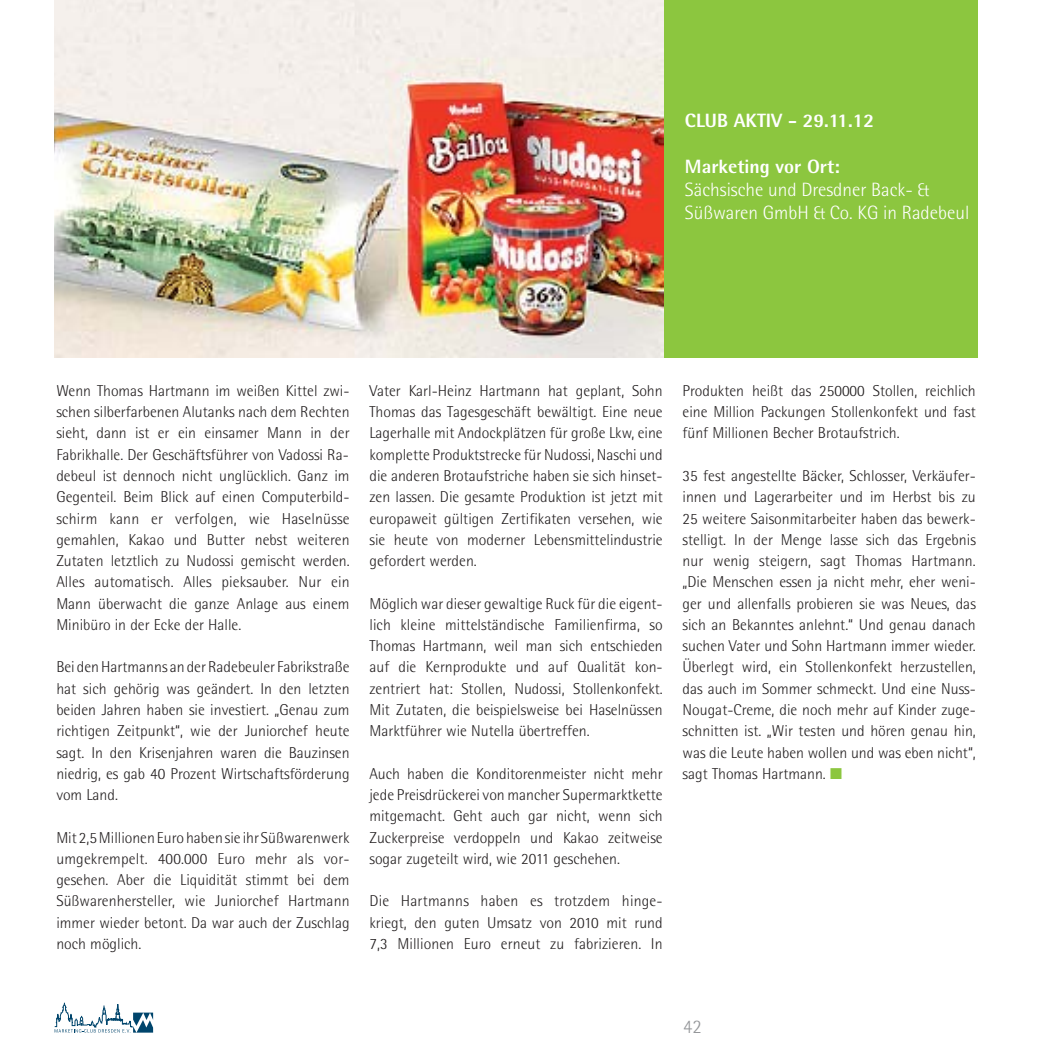
<style>
.page{position:relative;width:1062px;height:1062px;background:#fff}
.page>*{position:absolute;margin:0;border:0;box-sizing:border-box;transform-origin:0 0}
.t1{font:300 19.25px/23.1px "Rotis Semi Sans";color:#fff}
.t2{font:800 19.25px "Rotis Semi Sans";color:#fff}
.t3{font:300 19.25px "Rotis Semi Sans";color:#939598}
.t4{font:300 15.75px/21.3px "Rotis Semi Sans";color:#231f20;text-align:justify}
.s1{color:#8cc63f}
</style>
<div class="page">
<svg style="left:55px;top:1002px;width:98px;height:31px"></svg>
<div style="left:663px;top:0;width:314px;height:357px;background:#8cc63f"></div>
<img style="left:55px;top:0;width:608px;height:357px">
<p class="t2" style="left:685px;top:113px;width:191px">CLUB AKTIV - 29.11.12</p>
<p class="t2" style="left:685px;top:159px;width:156px">Marketing vor Ort:</p>
<p class="t1" style="left:685px;top:180px;width:286px">Sächsische und Dresdner Back- &amp;<br>Süßwaren GmbH &amp; Co. KG in Radebeul</p>
<p class="t4" style="left:56px;top:381px;width:295px">Wenn Thomas Hartmann im weißen Kittel zwi&shy;schen silberfarbenen Alutanks nach dem Rechten sieht, dann ist er ein einsamer Mann in der Fabrikhalle. Der Geschäftsführer von Vadossi Ra&shy;debeul ist dennoch nicht unglücklich. Ganz im Gegenteil. Beim Blick auf einen Computerbild&shy;schirm kann er verfolgen, wie Haselnüsse gemahlen, Kakao und Butter nebst weiteren Zutaten letztlich zu Nudossi gemischt werden.<br>Alles automatisch. Alles pieksauber. Nur ein Mann überwacht die ganze Anlage aus einem Minibüro in der Ecke der Halle.</p>
<p class="t4" style="left:56px;top:658px;width:295px">Bei den Hartmanns an der Radebeuler Fabrikstraße hat sich gehörig was geändert. In den letzten beiden Jahren haben sie investiert. „Genau zum richtigen Zeitpunkt“, wie der Juniorchef heute sagt. In den Krisenjahren waren die Bauzinsen niedrig, es gab 40 Prozent Wirtschaftsförderung vom Land.</p>
<p class="t4" style="left:56px;top:828px;width:295px">Mit 2,5 Millionen Euro haben sie ihr Süßwarenwerk umgekrempelt. 400.000 Euro mehr als vor&shy;gesehen. Aber die Liquidität stimmt bei dem Süßwarenhersteller, wie Juniorchef Hartmann immer wieder betont. Da war auch der Zuschlag noch möglich.</p>
<p class="t4" style="left:369px;top:381px;width:295px">Vater Karl-Heinz Hartmann hat geplant, Sohn Thomas das Tagesgeschäft bewältigt. Eine neue Lagerhalle mit Andockplätzen für große Lkw, eine komplette Produktstrecke für Nudossi, Naschi und die anderen Brotaufstriche haben sie sich hinset&shy;zen lassen. Die gesamte Produktion ist jetzt mit europaweit gültigen Zertifikaten versehen, wie sie heute von moderner Lebensmittelindustrie gefordert werden.</p>
<p class="t4" style="left:369px;top:594px;width:295px">Möglich war dieser gewaltige Ruck für die eigent&shy;lich kleine mittelständische Familienfirma, so Thomas Hartmann, weil man sich entschieden auf die Kernprodukte und auf Qualität kon&shy;zentriert hat: Stollen, Nudossi, Stollenkonfekt.<br>Mit Zutaten, die beispielsweise bei Haselnüssen Marktführer wie Nutella übertreffen.</p>
<p class="t4" style="left:369px;top:764px;width:295px">Auch haben die Konditorenmeister nicht mehr jede Preisdrückerei von mancher Supermarktkette mitgemacht. Geht auch gar nicht, wenn sich Zuckerpreise verdoppeln und Kakao zeitweise sogar zugeteilt wird, wie 2011 geschehen.</p>
<p class="t4" style="left:369px;top:892px;width:295px">Die Hartmanns haben es trotzdem hinge&shy;kriegt, den guten Umsatz von 2010 mit rund 7,3 Millionen Euro erneut zu fabrizieren. In</p>
<p class="t4" style="left:682px;top:381px;width:295px">Produkten heißt das 250000 Stollen, reichlich eine Million Packungen Stollenkonfekt und fast fünf Millionen Becher Brotaufstrich.</p>
<p class="t4" style="left:682px;top:466px;width:295px">35 fest angestellte Bäcker, Schlosser, Verkäufer&shy;innen und Lagerarbeiter und im Herbst bis zu 25 weitere Saisonmitarbeiter haben das bewerk&shy;stelligt. In der Menge lasse sich das Ergebnis nur wenig steigern, sagt Thomas Hartmann. „Die Menschen essen ja nicht mehr, eher weni&shy;ger und allenfalls probieren sie was Neues, das sich an Bekanntes anlehnt.“ Und genau danach suchen Vater und Sohn Hartmann immer wieder.<br>Überlegt wird, ein Stollenkonfekt herzustellen, das auch im Sommer schmeckt. Und eine Nuss-Nougat-Creme, die noch mehr auf Kinder zuge&shy;schnitten ist. „Wir testen und hören genau hin, was die Leute haben wollen und was eben nicht“, sagt Thomas Hartmann. <span class="s1">■</span></p>
<p class="t3" style="left:683px;top:1019px;width:20px">42</p>
</div>
